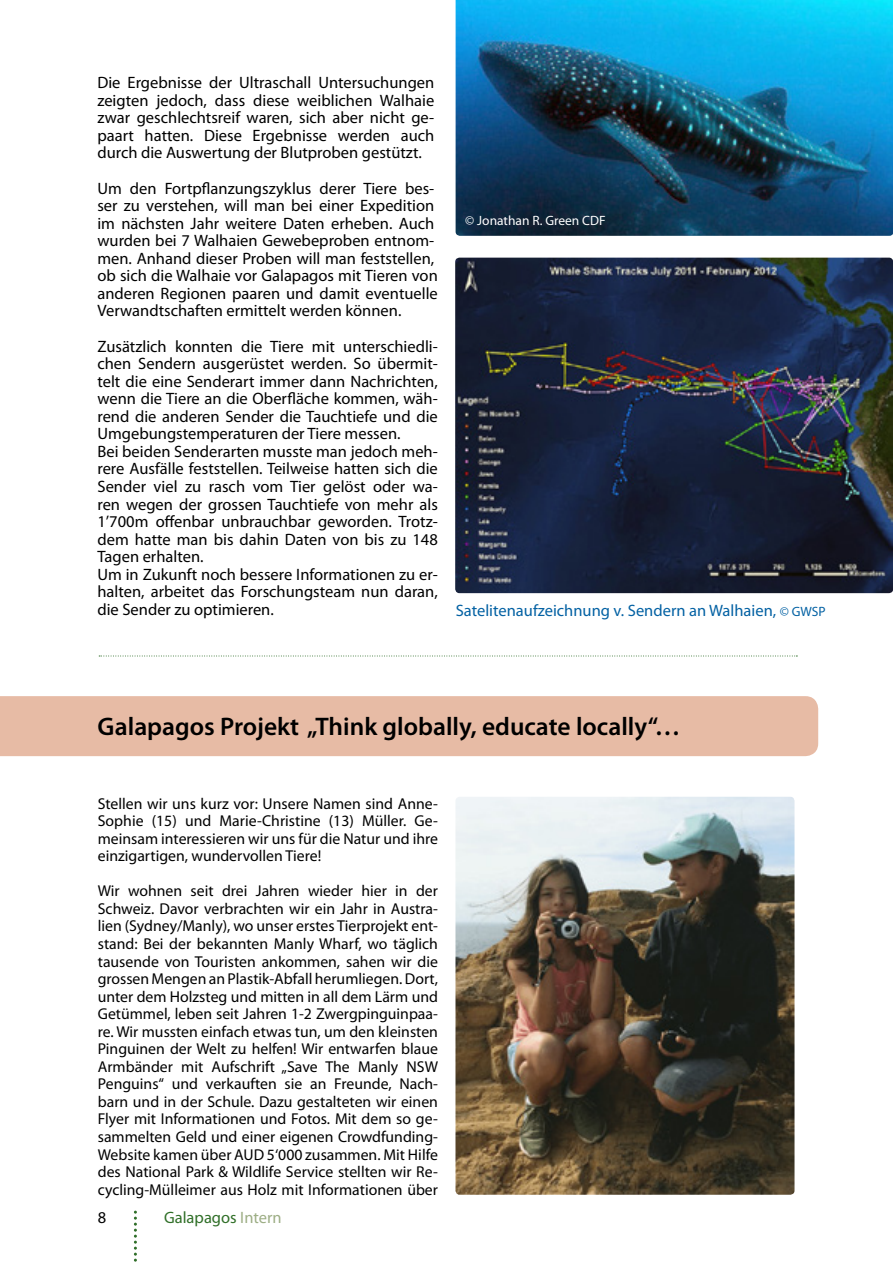
<style>
.page{position:relative;width:893px;height:1263px;background:#fff}
.page>*{position:absolute;margin:0;border:0;box-sizing:border-box;transform-origin:0 0}
.t1{font:600 25.5px "Myriad Pro";color:#000}
.t2{font:16.5px/17.5px "Myriad Pro";color:#000}
.t3{font:16.5px "Myriad Pro";color:#0361a3}
.t4{font:16.5px "Myriad Pro";color:#306f28}
.t5{font:15.75px/17.5px "Myriad Pro";color:#000;text-align:justify}
.t6{font:13.5px "Myriad Pro";color:#fff}
.s1{font-size:13.5px}
.s2{color:#9dae85}
</style>
<div class="page">
<svg style="left:134px;top:1211px;width:3px;height:51px"></svg>
<img style="left:455px;top:797px;width:339px;height:398px">
<div style="left:0;top:696px;width:818px;height:60px;background:#e7bba5"></div>
<img style="left:455px;top:258px;width:438px;height:335px">
<img style="left:456px;top:0;width:437px;height:236px">
<svg style="left:99px;top:656px;width:698px;height:1px"></svg>
<p class="t2" style="left:97px;top:74px;width:338px;text-align:justify">Die Ergebnisse der Ultraschall Untersuchungen zeigten jedoch, dass diese weiblichen Walhaie zwar geschlechtsreif waren, sich aber nicht ge&shy;paart hatten. Diese Ergebnisse werden auch durch die Auswertung der Blutproben gestützt.</p>
<p class="t2" style="left:97px;top:179px;width:342px">Um den Fortpflanzungszyklus derer Tiere bes&shy;ser zu verstehen, will man bei einer Expedition im nächsten Jahr weitere Daten erheben. Auch wurden bei 7 Walhaien Gewebeproben entnom&shy;men. Anhand dieser Proben will man feststellen, ob sich die Walhaie vor Galapagos mit Tieren von anderen Regionen paaren und damit eventuelle Verwandtschaften ermittelt werden können.</p>
<p class="t2" style="left:97px;top:337px;width:342px">Zusätzlich konnten die Tiere mit unterschiedli&shy;chen Sendern ausgerüstet werden. So übermit&shy;telt die eine Senderart immer dann Nachrichten, wenn die Tiere an die Oberfläche kommen, wäh&shy;rend die anderen Sender die Tauchtiefe und die Umgebungstemperaturen der Tiere messen.<br>Bei beiden Senderarten musste man jedoch meh&shy;rere Ausfälle feststellen. Teilweise hatten sich die Sender viel zu rasch vom Tier gelöst oder wa&shy;ren wegen der grossen Tauchtiefe von mehr als 1’700m offenbar unbrauchbar geworden. Trotz&shy;dem hatte man bis dahin Daten von bis zu 148<br>Tagen erhalten.<br>Um in Zukunft noch bessere Informationen zu er&shy;halten, arbeitet das Forschungsteam nun daran, die Sender zu optimieren.</p>
<p class="t6" style="left:465px;top:212px;width:142px">© Jonathan R. Green CDF</p>
<p class="t3" style="left:456px;top:600px;width:371px">Satelitenaufzeichnung v. Sendern an Walhaien, <span class="s1">© GWSP</span></p>
<h1 class="t1" style="left:98px;top:710px;width:584px">Galapagos Projekt „Think globally, educate locally“…</h1>
<p class="t5" style="left:98px;top:794px;width:342px">Stellen wir uns kurz vor: Unsere Namen sind Anne-Sophie (15) und Marie-Christine (13) Müller. Ge&shy;meinsam interessieren wir uns für die Natur und ihre einzigartigen, wundervollen Tiere!</p>
<p class="t5" style="left:98px;top:882px;width:342px">Wir wohnen seit drei Jahren wieder hier in der Schweiz. Davor verbrachten wir ein Jahr in Austra&shy;lien (Sydney/Manly), wo unser erstes Tierprojekt ent&shy;stand: Bei der bekannten Manly Wharf, wo täglich tausende von Touristen ankommen, sahen wir die grossen Mengen an Plastik-Abfall herumliegen. Dort, unter dem Holzsteg und mitten in all dem Lärm und Getümmel, leben seit Jahren 1-2 Zwergpinguinpaa&shy;re. Wir mussten einfach etwas tun, um den kleinsten Pinguinen der Welt zu helfen! Wir entwarfen blaue Armbänder mit Aufschrift „Save The Manly NSW Penguins“ und verkauften sie an Freunde, Nach&shy;barn und in der Schule. Dazu gestalteten wir einen Flyer mit Informationen und Fotos. Mit dem so ge&shy;sammelten Geld und einer eigenen Crowdfunding-Website kamen über AUD 5‘000 zusammen. Mit Hilfe des National Park &amp; Wildlife Service stellten wir Re&shy;cycling-Mülleimer aus Holz mit Informationen über</p>
<p class="t2" style="left:98px;top:1209px;width:10px">8</p>
<p class="t4" style="left:164px;top:1207px;width:119px">Galapagos <span class="s2">Intern</span></p>
</div>
